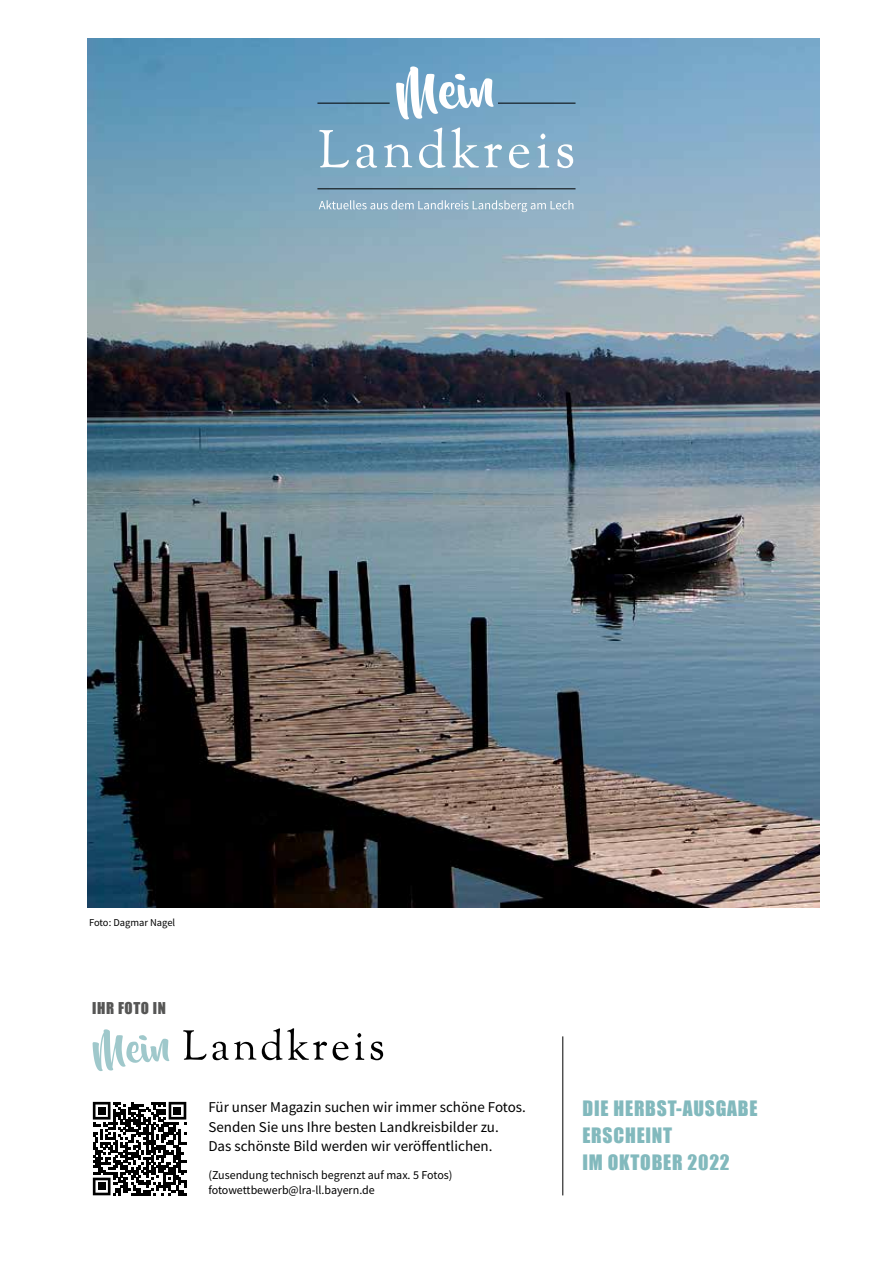
<style>
.page{position:relative;width:893px;height:1263px;background:#fff}
.page>*{position:absolute;margin:0;border:0;box-sizing:border-box;transform-origin:0 0}
.t1{font:19.5px/27px "Impact";letter-spacing:.04em;color:#82b9bd}
.t2{font:15px/19.5px "Source Sans Pro";color:#000}
.t3{font:15px "Impact";letter-spacing:.04em;color:#565655}
.t4{font:12px/15px "Source Sans Pro";color:#000}
.t5{font:10.5px "Source Sans Pro";color:#000}
</style>
<div class="page">
<img style="left:88px;top:38px;width:732px;height:869px">
<hr style="left:563px;top:1036px;width:1px;height:159px;background:#000">
<svg style="left:319px;top:200px;width:254px;height:12px"></svg>
<hr style="left:317px;top:189px;width:258px;height:1px;background:#000">
<hr style="left:498px;top:103px;width:77px;height:1px;background:#000">
<hr style="left:317px;top:103px;width:73px;height:1px;background:#000">
<svg style="left:396px;top:66px;width:98px;height:54px"></svg>
<svg style="left:319px;top:127px;width:254px;height:41px"></svg>
<svg style="left:93px;top:1102px;width:93px;height:93px"></svg>
<div style="left:98px;top:1107px;width:7px;height:7px;background:#000"></div>
<div style="left:174px;top:1107px;width:7px;height:7px;background:#000"></div>
<div style="left:98px;top:1183px;width:7px;height:7px;background:#000"></div>
<svg style="left:183px;top:1028px;width:200px;height:32px"></svg>
<svg style="left:93px;top:1029px;width:76px;height:42px"></svg>
<p class="t5" style="left:89px;top:915px;width:88px">Foto: Dagmar Nagel</p>
<p class="t3" style="left:92px;top:996px;width:75px">IHR FOTO IN</p>
<p class="t2" style="left:208px;top:1097px;width:319px">Für unser Magazin suchen wir immer schöne Fotos.<br>Senden Sie uns Ihre besten Landkreisbilder zu.<br>Das schönste Bild werden wir veröffentlichen.</p>
<p class="t4" style="left:208px;top:1167px;width:246px">(Zusendung technisch begrenzt auf max. 5 Fotos) fotowettbewerb@lra-ll.bayern.de</p>
<h1 class="t1" style="left:582px;top:1095px;width:177px">DIE HERBST-AUSGABE<br>ERSCHEINT<br>IM OKTOBER 2022</h1>
</div>
